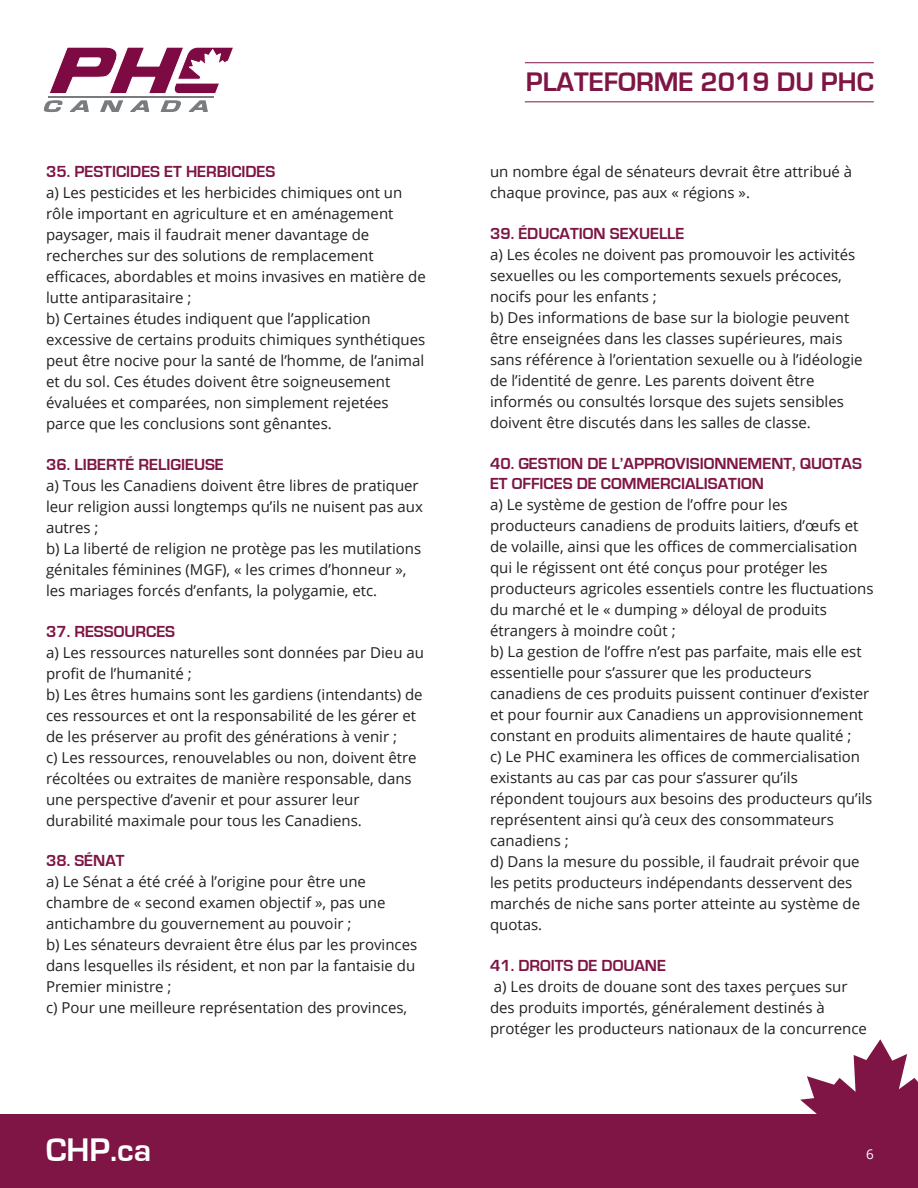
<style>
.page{position:relative;width:918px;height:1188px;background:#fff}
.page>*{position:absolute;margin:0;border:0;box-sizing:border-box;transform-origin:0 0}
.t1{font:700 33.75px "Eurostile";color:#fff}
.t2{font:700 27.6px "Eurostile";color:#7e1544}
.t3{font:700 16.5px/19.8px "Eurostile";color:#7e1544}
.t4{font:15px/21px "Open Sans";color:#231f20}
.t5{font:13.5px "Open Sans";color:#fff}
</style>
<div class="page">
<div style="left:0;top:1115px;width:918px;height:73px;background:#7e1544"></div>
<svg style="left:800px;top:1039px;width:118px;height:76px"></svg>
<svg style="left:44px;top:101px;width:18px;height:11px"></svg>
<svg style="left:70px;top:101px;width:18px;height:11px"></svg>
<svg style="left:101px;top:101px;width:22px;height:11px"></svg>
<svg style="left:131px;top:101px;width:18px;height:11px"></svg>
<svg style="left:161px;top:101px;width:20px;height:11px"></svg>
<svg style="left:189px;top:101px;width:18px;height:11px"></svg>
<svg style="left:50px;top:47px;width:184px;height:47px"></svg>
<hr style="left:48px;top:96px;width:166px;height:2px;background:#797c7f">
<hr style="left:525px;top:62px;width:349px;height:1px;background:#7e1544">
<hr style="left:525px;top:101px;width:349px;height:1px;background:#7e1544">
<p class="t3" style="left:46px;top:162px;width:231px">35. PESTICIDES ET HERBICIDES</p>
<p class="t4" style="left:46px;top:182px;width:381px">a) Les pesticides et les herbicides chimiques ont un rôle important en agriculture et en aménagement paysager, mais il faudrait mener davantage de recherches sur des solutions de remplacement efficaces, abordables et moins invasives en matière de lutte antiparasitaire ;<br>b) Certaines études indiquent que l’application excessive de certains produits chimiques synthétiques peut être nocive pour la santé de l’homme, de l’animal et du sol. Ces études doivent être soigneusement évaluées et comparées, non simplement rejetées parce que les conclusions sont gênantes.</p>
<p class="t3" style="left:46px;top:455px;width:179px">36. LIBERTÉ RELIGIEUSE</p>
<p class="t4" style="left:46px;top:474px;width:378px">a) Tous les Canadiens doivent être libres de pratiquer leur religion aussi longtemps qu’ils ne nuisent pas aux autres ;<br>b) La liberté de religion ne protège pas les mutilations génitales féminines (MGF), « les crimes d’honneur », les mariages forcés d’enfants, la polygamie, etc.</p>
<p class="t3" style="left:46px;top:622px;width:131px">37. RESSOURCES</p>
<p class="t4" style="left:46px;top:641px;width:379px">a) Les ressources naturelles sont données par Dieu au profit de l’humanité ;<br>b) Les êtres humains sont les gardiens (intendants) de ces ressources et ont la responsabilité de les gérer et de les préserver au profit des générations à venir ;<br>c) Les ressources, renouvelables ou non, doivent être récoltées ou extraites de manière responsable, dans une perspective d’avenir et pour assurer leur durabilité maximale pour tous les Canadiens.</p>
<p class="t3" style="left:46px;top:851px;width:80px">38. SÉNAT</p>
<p class="t4" style="left:46px;top:871px;width:373px">a) Le Sénat a été créé à l’origine pour être une chambre de « second examen objectif », pas une antichambre du gouvernement au pouvoir ;<br>b) Les sénateurs devraient être élus par les provinces dans lesquelles ils résident, et non par la fantaisie du Premier ministre ;<br>c) Pour une meilleure représentation des provinces,</p>
<h2 class="t2" style="left:526px;top:67px;width:350px">PLATEFORME 2019 DU PHC</h2>
<p class="t4" style="left:490px;top:161px;width:364px">un nombre égal de sénateurs devrait être attribué à chaque province, pas aux « régions ».</p>
<p class="t3" style="left:490px;top:224px;width:196px">39. ÉDUCATION SEXUELLE</p>
<p class="t4" style="left:490px;top:244px;width:374px">a) Les écoles ne doivent pas promouvoir les activités sexuelles ou les comportements sexuels précoces, nocifs pour les enfants ;<br>b) Des informations de base sur la biologie peuvent être enseignées dans les classes supérieures, mais sans référence à l’orientation sexuelle ou à l’idéologie de l’identité de genre. Les parents doivent être informés ou consultés lorsque des sujets sensibles doivent être discutés dans les salles de classe.</p>
<p class="t3" style="left:490px;top:454px;width:373px">40. GESTION DE L’APPROVISIONNEMENT, QUOTAS<br>ET OFFICES DE COMMERCIALISATION</p>
<p class="t4" style="left:490px;top:493px;width:385px">a) Le système de gestion de l’offre pour les producteurs canadiens de produits laitiers, d’œufs et de volaille, ainsi que les offices de commercialisation qui le régissent ont été conçus pour protéger les producteurs agricoles essentiels contre les fluctuations du marché et le « dumping » déloyal de produits étrangers à moindre coût ;<br>b) La gestion de l’offre n’est pas parfaite, mais elle est essentielle pour s’assurer que les producteurs canadiens de ces produits puissent continuer d’exister et pour fournir aux Canadiens un approvisionnement constant en produits alimentaires de haute qualité ;<br>c) Le PHC examinera les offices de commercialisation existants au cas par cas pour s’assurer qu’ils répondent toujours aux besoins des producteurs qu’ils représentent ainsi qu’à ceux des consommateurs canadiens ;<br>d) Dans la mesure du possible, il faudrait prévoir que les petits producteurs indépendants desservent des marchés de niche sans porter atteinte au système de quotas.</p>
<p class="t3" style="left:490px;top:956px;width:178px">41. DROITS DE DOUANE</p>
<p class="t4" style="left:490px;top:975px;width:378px">a) Les droits de douane sont des taxes perçues sur des produits importés, généralement destinés à protéger les producteurs nationaux de la concurrence</p>
<h1 class="t1" style="left:46px;top:1131px;width:107px">CHP.ca</h1>
<p class="t5" style="left:866px;top:1145px;width:9px">6</p>
</div>
